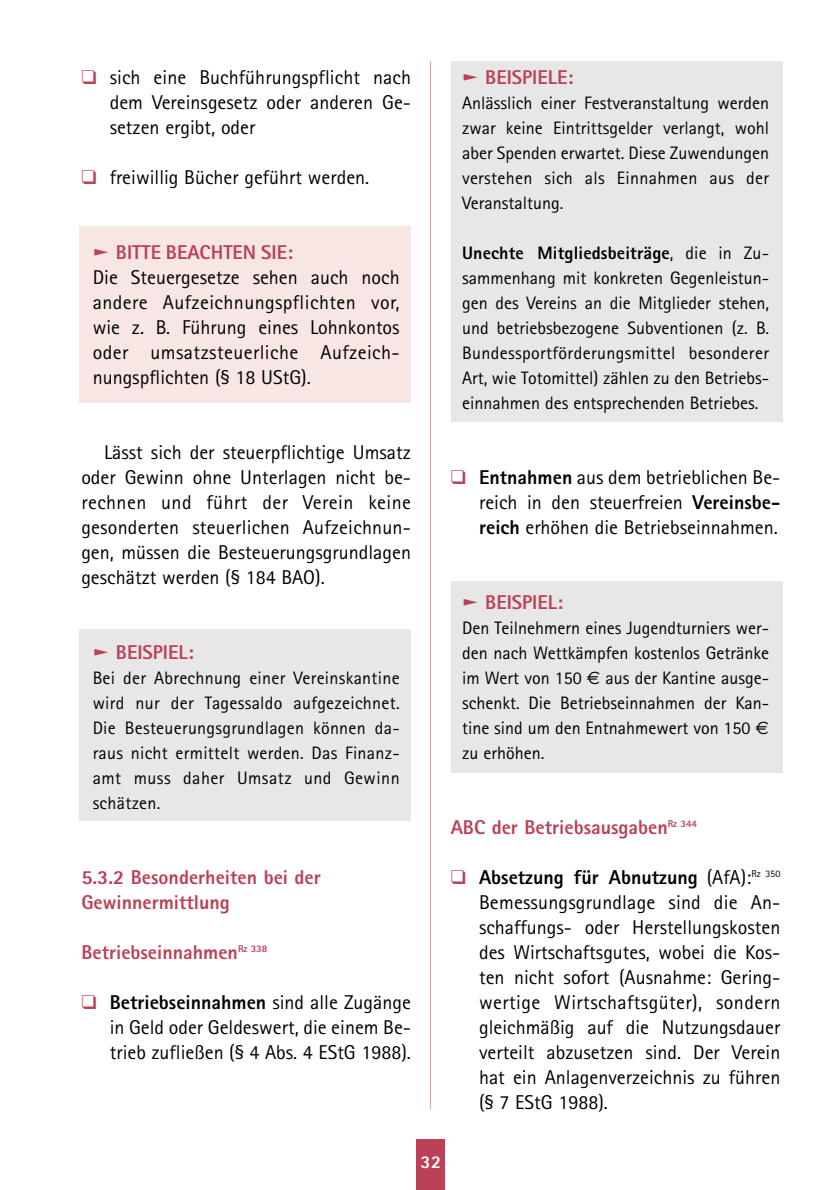
<style>
.page{position:relative;width:838px;height:1190px;background:#fff}
.page>*{position:absolute;margin:0;border:0;box-sizing:border-box;transform-origin:0 0}
.t1{font:20px/25px "Rotis Sans Serif";color:#000;text-align:justify}
.t2{font:800 20px/25px "Rotis Sans Serif";color:#bb4156}
.t3{font:18px/25px "Rotis Sans Serif";color:#000;text-align:justify}
.t4{font:800 18px "Rotis Sans Serif";color:#fff}
.s1{color:#bb4156}
.s2{font-weight:800;color:#bb4156}
.s3{font-weight:800}
.s4{font-family:"Euro Sans"}
</style>
<div class="page">
<div style="left:79px;top:227px;width:332px;height:176px;background:#f7e6e3"></div>
<div style="left:79px;top:629px;width:332px;height:192px;background:#e7e7e7"></div>
<div style="left:451px;top:581px;width:331px;height:192px;background:#e7e7e7"></div>
<div style="left:451px;top:61px;width:331px;height:361px;background:#e7e7e7"></div>
<div style="left:417px;top:1140px;width:28px;height:50px;background:#bb4156"></div>
<hr style="left:430px;top:61px;width:1px;height:1048px;background:#e0a7a3">
<p class="t1" style="left:110px;top:67px;width:303px;text-indent:-28px"><span class="s1">❑</span> sich eine Buchführungspflicht nach dem Vereinsgesetz oder anderen Ge&shy;setzen ergibt, oder</p>
<p class="t1" style="left:81px;top:167px;width:289px"><span class="s1">❑</span> freiwillig Bücher geführt werden.</p>
<p class="t1" style="left:93px;top:242px;width:308px;text-align:left"><span class="s1">❑</span> <span class="s2">BITTE BEACHTEN SIE:<br></span>Die Steuergesetze sehen auch noch andere Aufzeichnungspflichten vor, wie z. B. Führung eines Lohnkontos oder umsatzsteuerliche Aufzeich&shy;nungspflichten (§ 18 UStG).</p>
<p class="t1" style="left:81px;top:442px;width:331px;text-indent:23px">Lässt sich der steuerpflichtige Umsatz oder Gewinn ohne Unterlagen nicht be&shy;rechnen und führt der Verein keine gesonderten steuerlichen Aufzeichnun&shy;gen, müssen die Besteuerungsgrundlagen geschätzt werden (§ 184 BAO).</p>
<p class="t2" style="left:93px;top:642px;width:102px">❑ BEISPIEL:</p>
<p class="t3" style="left:93px;top:667px;width:308px">Bei der Abrechnung einer Vereinskantine wird nur der Tagessaldo aufgezeichnet.<br>Die Besteuerungsgrundlagen können da&shy;raus nicht ermittelt werden. Das Finanz&shy;amt muss daher Umsatz und Gewinn schätzen.</p>
<p class="t2" style="left:81px;top:867px;width:241px">5.3.2 Besonderheiten bei der<br>Gewinnermittlung</p>
<p class="t2" style="left:81px;top:942px;width:188px">Betriebseinnahmen<sup>Rz</sup> <sup>338</sup></p>
<p class="t1" style="left:110px;top:992px;width:303px;text-indent:-28px"><span class="s1">❑</span> <span class="s3">Betriebseinnahmen</span> sind alle Zugänge in Geld oder Geldeswert, die einem Be&shy;trieb zufließen (§ 4 Abs. 4 EStG 1988).</p>
<p class="t2" style="left:462px;top:67px;width:113px">❑ BEISPIELE:</p>
<p class="t3" style="left:462px;top:92px;width:308px">Anlässlich einer Festveranstaltung werden zwar keine Eintrittsgelder verlangt, wohl aber Spenden erwartet. Diese Zuwendungen verstehen sich als Einnahmen aus der Veranstaltung.</p>
<p class="t3" style="left:462px;top:242px;width:308px"><span class="s3">Unechte Mitgliedsbeiträge</span>, die in Zu&shy;sammenhang mit konkreten Gegenleistun&shy;gen des Vereins an die Mitglieder stehen, und betriebsbezogene Subventionen (z. B.<br>Bundessportförderungsmittel besonderer Art, wie Totomittel) zählen zu den Betriebs&shy;einnahmen des entsprechenden Betriebes.</p>
<p class="t1" style="left:479px;top:467px;width:303px;text-indent:-28px"><span class="s1">❑</span> <span class="s3">Entnahmen</span> aus dem betrieblichen Be&shy;reich in den steuerfreien <span class="s3">Vereinsbe&shy;reich</span> erhöhen die Betriebseinnahmen.</p>
<p class="t2" style="left:462px;top:592px;width:102px">❑ BEISPIEL:</p>
<p class="t3" style="left:462px;top:617px;width:308px">Den Teilnehmern eines Jugendturniers wer&shy;den nach Wettkämpfen kostenlos Getränke im Wert von 150 <span class="s4">€</span> aus der Kantine ausge&shy;schenkt. Die Betriebseinnahmen der Kan&shy;tine sind um den Entnahmewert von 150 <span class="s4">€ </span>zu erhöhen.</p>
<p class="t2" style="left:451px;top:817px;width:248px">ABC der Betriebsausgaben<sup>Rz</sup> <sup>344</sup></p>
<p class="t1" style="left:479px;top:867px;width:303px;text-indent:-28px"><span class="s1">❑</span> <span class="s3">Absetzung für Abnutzung</span> (AfA):<sup>Rz</sup> <sup>350<br></sup>Bemessungsgrundlage sind die An&shy;schaffungs- oder Herstellungskosten des Wirtschaftsgutes, wobei die Kos&shy;ten nicht sofort (Ausnahme: Gering&shy;wertige Wirtschaftsgüter), sondern gleichmäßig auf die Nutzungsdauer verteilt abzusetzen sind. Der Verein hat ein Anlagenverzeichnis zu führen (§ 7 EStG 1988).</p>
<p class="t4" style="left:420px;top:1156px;width:22px">32</p>
</div>
